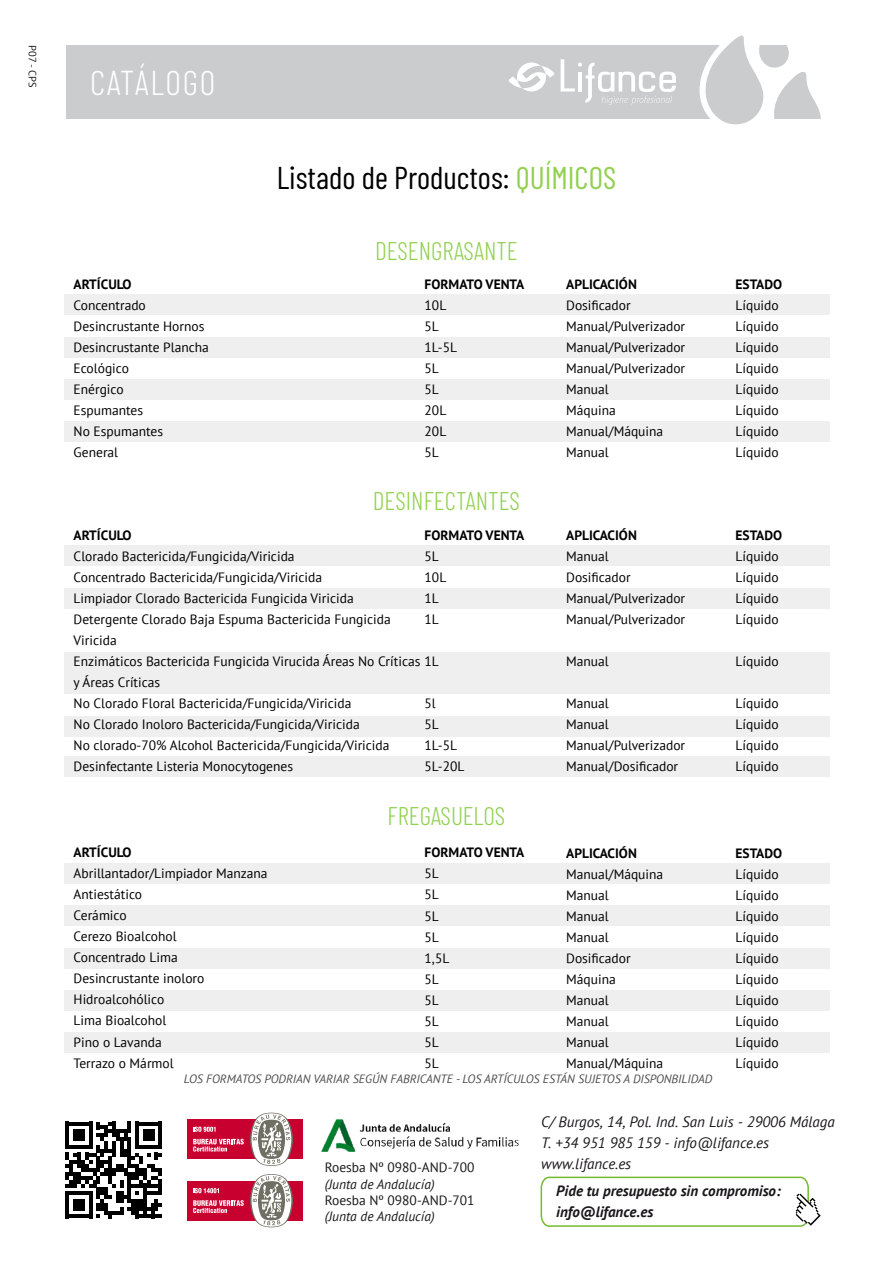
<style>
.page{position:relative;width:893px;height:1263px;background:#fff}
.page>*{position:absolute;margin:0;border:0;box-sizing:border-box;transform-origin:0 0}
.t1{font:300 34.5px "Barlow Condensed";letter-spacing:.05em;color:#fff}
.t2{font:31.5px "Barlow Condensed";color:#000}
.t3{font:300 25.5px "Barlow Condensed";color:#92d050}
.t4{font:italic 15px/21px "PT Sans";color:#1a171b}
.t5{font:italic 700 15px/21px "PT Sans";color:#1a171b}
.t6{font:13.5px/21px "PT Sans";color:#000}
.t7{font:700 13.5px "PT Sans";color:#000}
.t8{font:13.5px "PT Sans";color:#1a171b}
.t9{font:italic 13.5px "PT Sans";color:#1a171b}
.t10{font:italic 12px "PT Sans";color:#4c4c4c}
.t11{font:10.5px "PT Sans";color:#1a171b}
.s1{color:#92d050}
</style>
<div class="page">
<svg style="left:66px;top:1122px;width:96px;height:96px"></svg>
<svg style="left:540px;top:1176px;width:281px;height:51px"></svg>
<div style="left:187px;top:1119px;width:116px;height:40px;background:#c80030"></div>
<svg style="left:250px;top:1112px;width:43px;height:54px"></svg>
<svg style="left:193px;top:1126px;width:23px;height:6px"></svg>
<svg style="left:193px;top:1139px;width:51px;height:12px"></svg>
<div style="left:187px;top:1181px;width:116px;height:39px;background:#c80030"></div>
<svg style="left:250px;top:1174px;width:43px;height:53px"></svg>
<svg style="left:193px;top:1200px;width:51px;height:13px"></svg>
<svg style="left:193px;top:1188px;width:26px;height:5px"></svg>
<img style="left:321px;top:1119px;width:198px;height:33px">
<div style="left:64px;top:863px;width:765px;height:21px;background:#efefef"></div>
<div style="left:64px;top:1032px;width:765px;height:21px;background:#efefef"></div>
<div style="left:64px;top:990px;width:765px;height:21px;background:#efefef"></div>
<div style="left:64px;top:948px;width:765px;height:20px;background:#efefef"></div>
<div style="left:64px;top:906px;width:765px;height:20px;background:#efefef"></div>
<div style="left:64px;top:756px;width:765px;height:21px;background:#efefef"></div>
<div style="left:64px;top:716px;width:765px;height:20px;background:#efefef"></div>
<div style="left:64px;top:652px;width:765px;height:42px;background:#efefef"></div>
<div style="left:64px;top:588px;width:765px;height:21px;background:#efefef"></div>
<div style="left:64px;top:421px;width:765px;height:21px;background:#efefef"></div>
<div style="left:64px;top:379px;width:765px;height:21px;background:#efefef"></div>
<div style="left:64px;top:337px;width:765px;height:20px;background:#efefef"></div>
<div style="left:64px;top:294px;width:765px;height:21px;background:#efefef"></div>
<div style="left:64px;top:546px;width:765px;height:20px;background:#efefef"></div>
<div style="left:66px;top:45px;width:658px;height:74px;background:#cacccd"></div>
<svg style="left:561px;top:59px;width:115px;height:46px"></svg>
<svg style="left:508px;top:63px;width:47px;height:29px"></svg>
<svg style="left:699px;top:35px;width:122px;height:90px"></svg>
<p class="t11" style="left:39px;top:45px;width:43px;rotate:90deg">P07 - CPS</p>
<h1 class="t1" style="left:90px;top:58px;width:127px">CATÁLOGO</h1>
<h2 class="t2" style="left:277px;top:156px;width:341px">Listado de Productos: <span class="s1">QUÍMICOS</span></h2>
<p class="t7" style="left:74px;top:275px;width:59px">ARTÍCULO</p>
<p class="t6" style="left:74px;top:294px;width:137px">Concentrado<br>Desincrustante Hornos<br>Desincrustante Plancha<br>Ecológico<br>Enérgico<br>Espumantes<br>No Espumantes<br>General</p>
<h3 class="t3" style="left:375px;top:233px;width:144px">DESENGRASANTE</h3>
<p class="t7" style="left:425px;top:275px;width:101px">FORMATO VENTA</p>
<p class="t6" style="left:425px;top:294px;width:34px">10L<br>5L<br>1L-5L<br>5L<br>5L<br>20L<br>20L<br>5L</p>
<h3 class="t3" style="left:373px;top:483px;width:149px">DESINFECTANTES</h3>
<p class="t7" style="left:74px;top:526px;width:59px">ARTÍCULO</p>
<p class="t6" style="left:74px;top:545px;width:367px">Clorado Bactericida/Fungicida/Viricida<br>Concentrado Bactericida/Fungicida/Viricida<br>Limpiador Clorado Bactericida Fungicida Viricida<br>Detergente Clorado Baja Espuma Bactericida Fungicida<br>Viricida<br>Enzimáticos Bactericida Fungicida Virucida Áreas No Críticas 1L y Áreas Críticas<br>No Clorado Floral Bactericida/Fungicida/Viricida<br>No Clorado Inoloro Bactericida/Fungicida/Viricida<br>No clorado-70% Alcohol Bactericida/Fungicida/Viricida Desinfectante Listeria Monocytogenes</p>
<p class="t7" style="left:425px;top:526px;width:101px">FORMATO VENTA</p>
<p class="t6" style="left:425px;top:545px;width:23px">5L<br>10L<br>1L<br>1L</p>
<p class="t6" style="left:425px;top:692px;width:41px">5l<br>5L<br>1L-5L<br>5L-20L</p>
<p class="t7" style="left:74px;top:844px;width:59px">ARTÍCULO</p>
<p class="t6" style="left:74px;top:863px;width:195px">Abrillantador/Limpiador Manzana<br>Antiestático<br>Cerámico<br>Cerezo Bioalcohol<br>Concentrado Lima<br>Desincrustante inoloro<br>Hidroalcohólico<br>Lima Bioalcohol<br>Pino o Lavanda<br>Terrazo o Mármol</p>
<h3 class="t3" style="left:388px;top:798px;width:119px">FREGASUELOS</h3>
<p class="t7" style="left:425px;top:844px;width:101px">FORMATO VENTA</p>
<p class="t6" style="left:425px;top:863px;width:26px">5L<br>5L<br>5L<br>5L<br>1,5L<br>5L<br>5L<br>5L<br>5L<br>5L</p>
<p class="t7" style="left:566px;top:275px;width:72px">APLICACIÓN</p>
<p class="t6" style="left:566px;top:294px;width:120px">Dosificador<br>Manual/Pulverizador<br>Manual/Pulverizador<br>Manual/Pulverizador<br>Manual<br>Máquina<br>Manual/Máquina<br>Manual</p>
<p class="t7" style="left:566px;top:526px;width:72px">APLICACIÓN</p>
<p class="t6" style="left:566px;top:545px;width:120px">Manual<br>Dosificador<br>Manual/Pulverizador<br>Manual/Pulverizador</p>
<p class="t6" style="left:566px;top:650px;width:44px">Manual</p>
<p class="t6" style="left:566px;top:692px;width:120px">Manual<br>Manual<br>Manual/Pulverizador<br>Manual/Dosificador</p>
<p class="t7" style="left:566px;top:844px;width:72px">APLICACIÓN</p>
<p class="t6" style="left:566px;top:863px;width:99px">Manual/Máquina<br>Manual<br>Manual<br>Manual<br>Dosificador<br>Máquina<br>Manual<br>Manual<br>Manual<br>Manual/Máquina</p>
<p class="t10" style="left:184px;top:1071px;width:530px">LOS FORMATOS PODRIAN VARIAR SEGÚN FABRICANTE - LOS ARTÍCULOS ESTÁN SUJETOS A DISPONBILIDAD</p>
<p class="t7" style="left:735px;top:275px;width:48px">ESTADO</p>
<p class="t6" style="left:735px;top:294px;width:45px;text-align:justify">Líquido Líquido Líquido Líquido Líquido Líquido Líquido Líquido</p>
<p class="t7" style="left:735px;top:526px;width:48px">ESTADO</p>
<p class="t6" style="left:735px;top:545px;width:45px;text-align:justify">Líquido Líquido Líquido Líquido</p>
<p class="t6" style="left:735px;top:650px;width:45px">Líquido</p>
<p class="t6" style="left:735px;top:692px;width:45px;text-align:justify">Líquido Líquido Líquido Líquido</p>
<p class="t7" style="left:735px;top:844px;width:48px">ESTADO</p>
<p class="t6" style="left:735px;top:863px;width:45px;text-align:justify">Líquido Líquido Líquido Líquido Líquido Líquido Líquido Líquido Líquido Líquido</p>
<p class="t8" style="left:325px;top:1159px;width:151px">Roesba Nº 0980-AND-700</p>
<p class="t9" style="left:325px;top:1175px;width:111px">(Junta de Andalucía)</p>
<p class="t8" style="left:325px;top:1192px;width:151px">Roesba Nº 0980-AND-701</p>
<p class="t9" style="left:325px;top:1208px;width:111px">(Junta de Andalucía)</p>
<p class="t4" style="left:541px;top:1111px;width:295px">C/ Burgos, 14, Pol. Ind. San Luis - 29006 Málaga<br>T. +34 951 985 159 - info@lifance.es www.lifance.es</p>
<p class="t5" style="left:556px;top:1180px;width:226px">Pide tu presupuesto sin compromiso: info@lifance.es</p>
</div>
